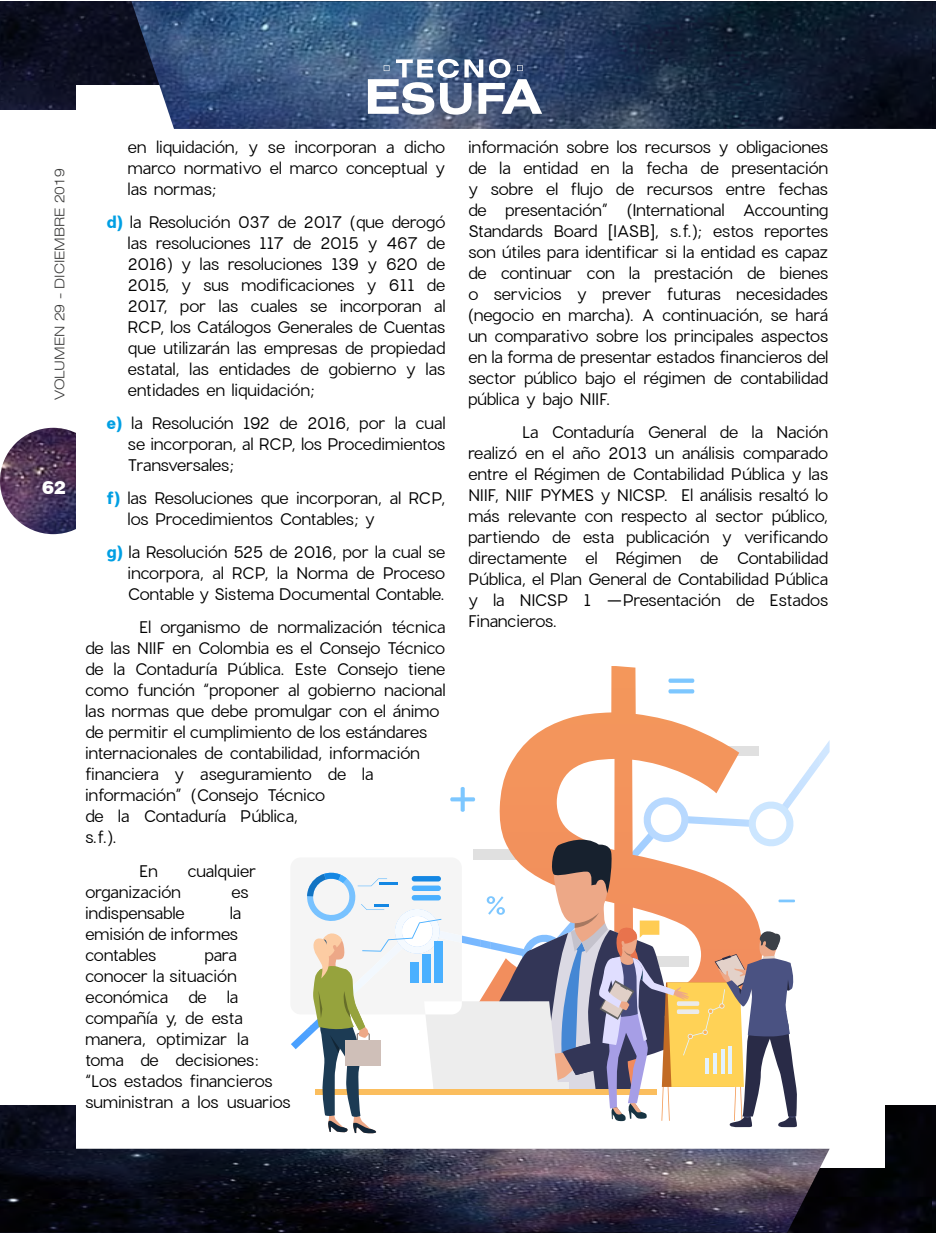
<style>
.page{position:relative;width:936px;height:1234px;background:#fff}
.page>*{position:absolute;margin:0;border:0;box-sizing:border-box;transform-origin:0 0}
.t1{font:900 18px "Swiss 721 BT";color:#fff}
.t2{font:16.5px/21px "Charlevoix Pro";letter-spacing:-.015em;color:#000;text-align:justify}
.t3{font:300 expanded 13.5px "Swiss 721 BT";color:#3c3c3b}
.s1{font-weight:700;color:#009fe3}
</style>
<div class="page">
<img style="left:0;top:1105px;width:932px;height:127px">
<img style="left:0;top:1px;width:131px;height:108px">
<img style="left:0;top:427px;width:106px;height:107px;border-radius:53px">
<div style="left:76px;top:85px;width:808px;height:1082px;background:#fff"></div>
<img style="left:131px;top:1px;width:801px;height:128px">
<img style="left:0;top:1148px;width:829px;height:84px">
<img style="left:932px;top:1105px;width:3px;height:127px">
<img style="left:932px;top:1px;width:3px;height:128px">
<svg style="left:368px;top:59px;width:174px;height:56px"></svg>
<img style="left:790px;top:782px;width:9px;height:14px">
<img style="left:799px;top:768px;width:10px;height:25px">
<img style="left:809px;top:755px;width:10px;height:24px">
<img style="left:819px;top:741px;width:10px;height:24px">
<svg style="left:501px;top:666px;width:258px;height:128px"></svg>
<svg style="left:460px;top:786px;width:4px;height:25px"></svg>
<svg style="left:668px;top:678px;width:26px;height:4px"></svg>
<svg style="left:668px;top:689px;width:26px;height:4px"></svg>
<svg style="left:291px;top:794px;width:506px;height:339px"></svg>
<p class="t3" style="left:52px;top:400px;width:233px;rotate:-90deg">VOLUMEN 29 - DICIEMBRE 2019</p>
<p class="t1" style="left:42px;top:476px;width:25px">62</p>
<p class="t2" style="left:128px;top:136px;width:319px">en liquidación, y se incorporan a dicho marco normativo el marco conceptual y las normas;</p>
<p class="t2" style="left:128px;top:211px;width:319px;text-indent:-21px"><span class="s1">d)</span> la Resolución 037 de 2017 (que derogó las resoluciones 117 de 2015 y 467 de 2016) y las resoluciones 139 y 620 de 2015, y sus modificaciones y 611 de 2017, por las cuales se incorporan al RCP, los Catálogos Generales de Cuentas que utilizarán las empresas de propiedad estatal, las entidades de gobierno y las entidades en liquidación;</p>
<p class="t2" style="left:128px;top:412px;width:319px;text-indent:-21px"><span class="s1">e)</span> la Resolución 192 de 2016, por la cual se incorporan, al RCP, los Procedimientos Transversales;</p>
<p class="t2" style="left:128px;top:487px;width:319px;text-indent:-21px"><span class="s1">f)</span> las Resoluciones que incorporan, al RCP, los Procedimientos Contables; y</p>
<p class="t2" style="left:128px;top:541px;width:319px;text-indent:-21px"><span class="s1">g)</span> la Resolución 525 de 2016, por la cual se incorpora, al RCP, la Norma de Proceso Contable y Sistema Documental Contable.</p>
<p class="t2" style="left:85px;top:616px;width:362px;text-align:left;text-indent:54px">El organismo de normalización técnica de las NIIF en Colombia es el Consejo Técnico de la Contaduría Pública. Este Consejo tiene como función “proponer al gobierno nacional las normas que debe promulgar con el ánimo de permitir el cumplimiento de los estándares internacionales de contabilidad, información financiera y aseguramiento de la información” (Consejo Técnico<br>de la Contaduría Pública,<br>s.f.).</p>
<p class="t2" style="left:139px;top:859px;width:20px">En</p>
<p class="t2" style="left:187px;top:859px;width:70px">cualquier</p>
<p class="t2" style="left:85px;top:880px;width:97px">organización</p>
<p class="t2" style="left:231px;top:880px;width:19px">es</p>
<p class="t2" style="left:85px;top:901px;width:101px">indispensable</p>
<p class="t2" style="left:85px;top:901px;width:158px;text-align:left;text-indent:145px">la emisión de informes contables</p>
<p class="t2" style="left:85px;top:943px;width:207px;text-align:left;text-indent:119px">para conocer la situación económica de la compañía y, de esta manera, optimizar la toma de decisiones: “Los estados financieros suministran a los usuarios</p>
<p class="t2" style="left:468px;top:137px;width:362px">información sobre los recursos y obligaciones de la entidad en la fecha de presentación y sobre el flujo de recursos entre fechas de presentación” (International Accounting Standards Board [IASB], s.f.); estos reportes son útiles para identificar si la entidad es capaz de continuar con la prestación de bienes o servicios y prever futuras necesidades (negocio en marcha). A continuación, se hará un comparativo sobre los principales aspectos en la forma de presentar estados financieros del sector público bajo el régimen de contabilidad pública y bajo NIIF.</p>
<p class="t2" style="left:468px;top:422px;width:362px;text-indent:54px">La Contaduría General de la Nación realizó en el año 2013 un análisis comparado entre el Régimen de Contabilidad Pública y las NIIF, NIIF PYMES y NICSP. El análisis resaltó lo más relevante con respecto al sector público, partiendo de esta publicación y verificando directamente el Régimen de Contabilidad Pública, el Plan General de Contabilidad Pública y la NICSP 1 —Presentación de Estados Financieros.</p>
</div>
